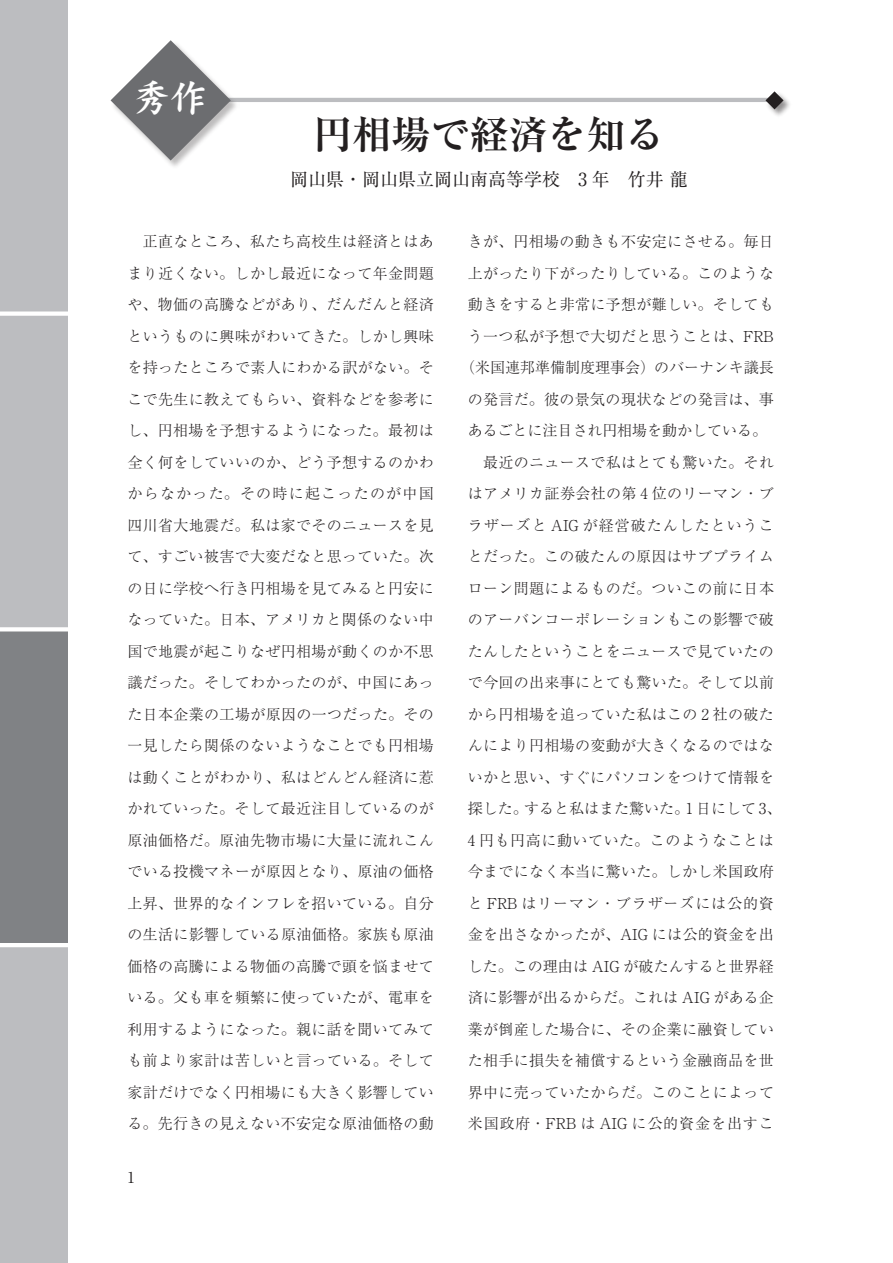
<style>
.page{position:relative;width:893px;height:1263px;background:#fff}
.page>*{position:absolute;margin:0;border:0;box-sizing:border-box;transform-origin:0 0}
.t1{font:700 39px "Ryumin Pro";color:#231f20}
.t2{font:37.5px "DF Kai Sho Std W9";color:#fff}
.t3{font:18px "Ryumin Pro";color:#231f20}
.t4{font:300 15px/31.5px "Ryumin Pro";letter-spacing:.025em;color:#231f20;text-align:justify}
.t5{font:15px "Ryumin Pro";color:#231f20}
</style>
<div class="page">
<hr style="left:172px;top:98px;width:604px;height:4px;background:#bcbdc0">
<div style="left:0;top:0;width:68px;height:316px;background:#bcbdc0"></div>
<div style="left:0;top:316px;width:68px;height:315px;background:#bcbdc0"></div>
<div style="left:0;top:631px;width:68px;height:316px;background:#808285"></div>
<div style="left:0;top:947px;width:68px;height:316px;background:#bcbdc0"></div>
<svg style="left:0;top:627px;width:68px;height:4px"></svg>
<hr style="left:0;top:943px;width:68px;height:4px;background:#fff">
<div style="left:110px;top:40px;width:130px;height:129px;background:#231f20;opacity:.3"></div>
<svg style="left:111px;top:40px;width:120px;height:121px"></svg>
<div style="left:765px;top:91px;width:28px;height:28px;background:#231f20;opacity:.5"></div>
<svg style="left:765px;top:91px;width:18px;height:18px"></svg>
<div style="left:0;top:311px;width:68px;height:5px;background:#fff"></div>
<h2 class="t2" style="left:133px;top:78px;width:77px">秀作</h2>
<h1 class="t1" style="left:313px;top:104px;width:353px">円相場で経済を知る</h1>
<p class="t3" style="left:290px;top:165px;width:399px">岡山県・岡山県立岡山南高等学校　3 年　竹井 龍</p>
<p class="t4" style="left:128px;top:224px;width:308px;text-indent:15px">正直なところ、私たち高校生は経済とはあまり近くない。しかし最近になって年金問題や、物価の高騰などがあり、だんだんと経済というものに興味がわいてきた。しかし興味を持ったところで素人にわかる訳がない。そこで先生に教えてもらい、資料などを参考にし、円相場を予想するようになった。最初は全く何をしていいのか、どう予想するのかわからなかった。その時に起こったのが中国四川省大地震だ。私は家でそのニュースを見て、すごい被害で大変だなと思っていた。次の日に学校へ行き円相場を見てみると円安になっていた。日本、アメリカと関係のない中国で地震が起こりなぜ円相場が動くのか不思議だった。そしてわかったのが、中国にあった日本企業の工場が原因の一つだった。その一見したら関係のないようなことでも円相場は動くことがわかり、私はどんどん経済に惹かれていった。そして最近注目しているのが原油価格だ。原油先物市場に大量に流れこんでいる投機マネーが原因となり、原油の価格上昇、世界的なインフレを招いている。自分の生活に影響している原油価格。家族も原油価格の高騰による物価の高騰で頭を悩ませている。父も車を頻繁に使っていたが、電車を利用するようになった。親に話を聞いてみても前より家計は苦しいと言っている。そして家計だけでなく円相場にも大きく影響している。先行きの見えない不安定な原油価格の動</p>
<p class="t4" style="left:460px;top:225px;width:323px;text-align:center">きが、円相場の動きも不安定にさせる。毎日上がったり下がったりしている。このような動きをすると非常に予想が難しい。そしてもう一つ私が予想で大切だと思うことは、FRB（米国連邦準備制度理事会）のバーナンキ議長の発言だ。彼の景気の現状などの発言は、事あるごとに注目され円相場を動かしている。<br>　最近のニュースで私はとても驚いた。それはアメリカ証券会社の第 4 位のリーマン・ブラザーズと AIG が経営破たんしたということだった。この破たんの原因はサブプライムローン問題によるものだ。ついこの前に日本のアーバンコーポレーションもこの影響で破たんしたということをニュースで見ていたので今回の出来事にとても驚いた。そして以前から円相場を追っていた私はこの 2 社の破たんにより円相場の変動が大きくなるのではないかと思い、すぐにパソコンをつけて情報を探した。すると私はまた驚いた。1 日にして 3、<br>4 円も円高に動いていた。このようなことは今までになく本当に驚いた。しかし米国政府と FRB はリーマン・ブラザーズには公的資金を出さなかったが、AIG には公的資金を出した。この理由は AIG が破たんすると世界経済に影響が出るからだ。これは AIG がある企業が倒産した場合に、その企業に融資していた相手に損失を補償するという金融商品を世界中に売っていたからだ。このことによって米国政府・FRB は AIG に公的資金を出すこ</p>
<p class="t5" style="left:128px;top:1165px;width:9px">1</p>
</div>
